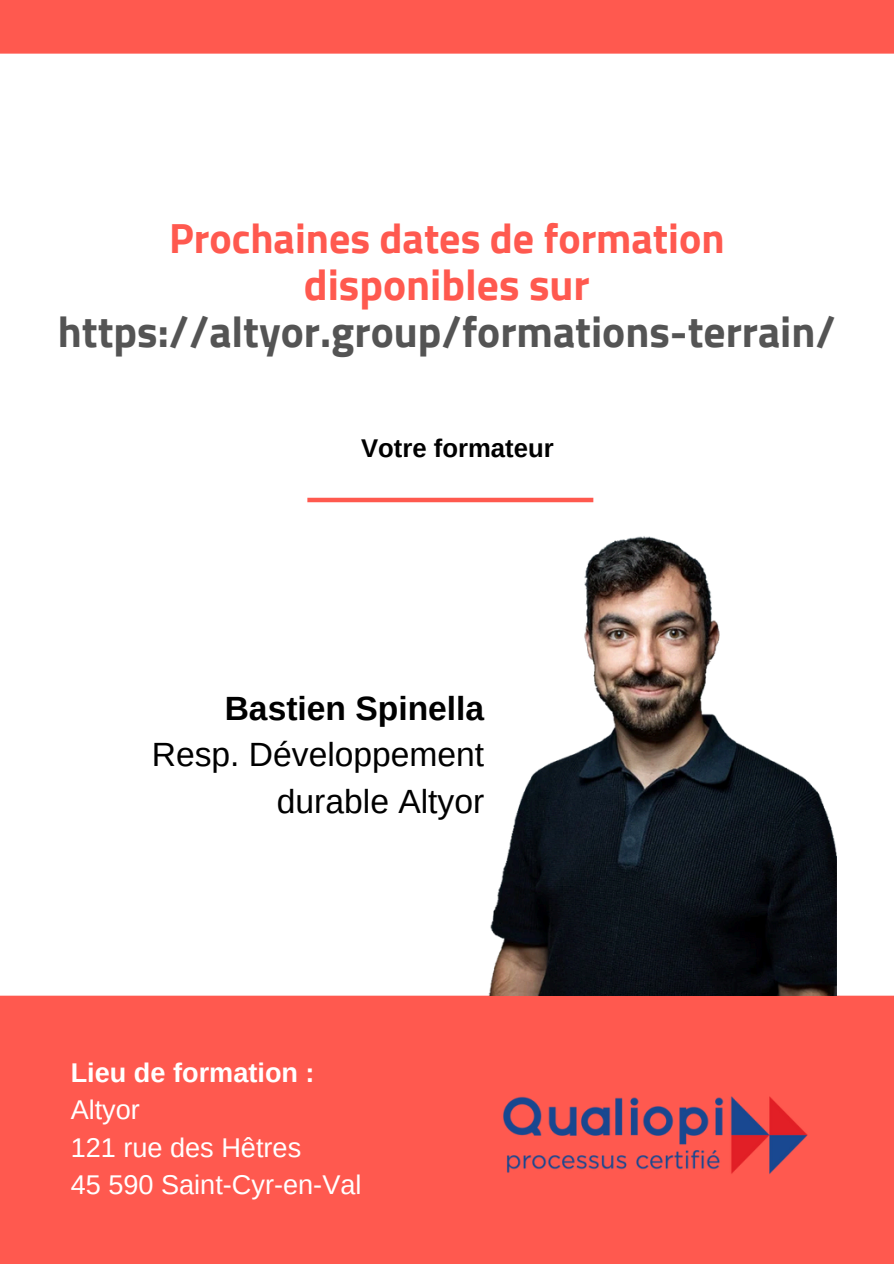
<style>
.page{position:relative;width:894px;height:1264px;background:#fff}
.page>*{position:absolute;margin:0;border:0;box-sizing:border-box;transform-origin:0 0}
.t1{font:700 43.5px/47.2px "Cairo";color:#545454;text-align:center}
.t2{font:700 42px "Cairo";color:#ff594f}
.t3{font:33.6px/46.8px "Arimo";color:#000;text-align:right}
.t4{font:27.15px "Arimo";color:#fff}
.t5{font:700 27.15px "Arimo";color:#fff}
.t6{font:700 25.65px "Arimo";color:#000}
.s1{color:#ff594f}
.s2{font-weight:700}
</style>
<div class="page">
<div style="left:0;top:995px;width:893px;height:268px;background:#ff594f"></div>
<img style="left:469px;top:497px;width:367px;height:498px">
<img style="left:483px;top:1081px;width:340px;height:108px">
<div style="left:0;top:0;width:893px;height:54px;background:#ff594f"></div>
<hr style="left:307px;top:498px;width:286px;height:4px;background:#ff594f">
<p class="t2" style="left:169px;top:213px;width:557px">Prochaines dates de formation</p>
<p class="t1" style="left:58px;top:261px;width:779px"><span class="s1">disponibles sur </span>https://altyor.group/formations-terrain/</p>
<p class="t6" style="left:361px;top:434px;width:194px">Votre formateur</p>
<h1 class="t3" style="left:152px;top:684px;width:334px"><span class="s2">Bastien Spinella<br></span>Resp. Développement durable Altyor</h1>
<h2 class="t5" style="left:71px;top:1057px;width:245px">Lieu de formation :</h2>
<p class="t4" style="left:71px;top:1094px;width:71px">Altyor</p>
<p class="t4" style="left:71px;top:1131px;width:232px">121 rue des Hêtres</p>
<p class="t4" style="left:71px;top:1169px;width:292px">45 590 Saint-Cyr-en-Val</p>
</div>
